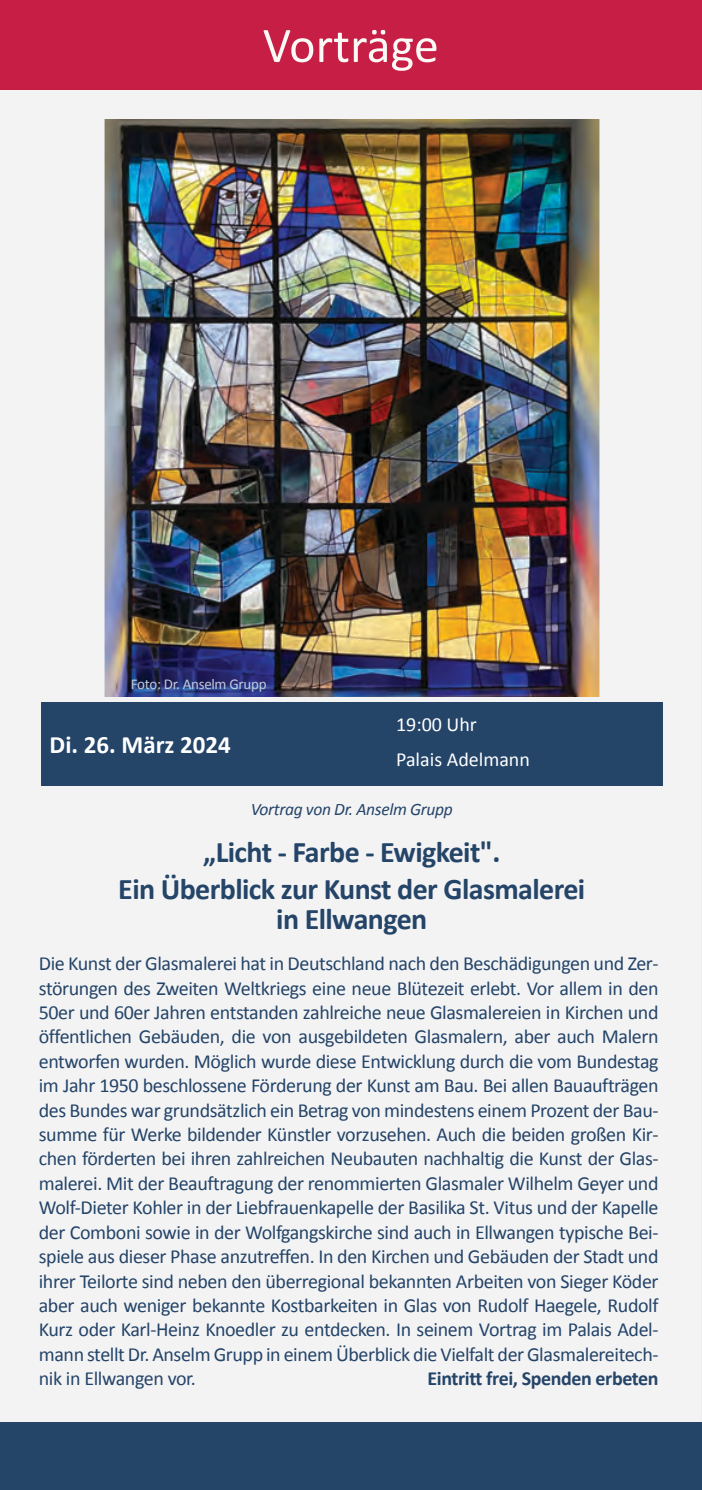
<style>
.page{position:relative;width:702px;height:1490px;background:#fff}
.page>*{position:absolute;margin:0;border:0;box-sizing:border-box;transform-origin:0 0}
.t1{font:50px "Calibri";color:#fcf8f5}
.t2{font:700 30px/37px "Calibri";letter-spacing:-.02em;color:#244468;text-align:center}
.t3{font:700 25px "Calibri";color:#fff}
.t4{font:20px/24.5px "Calibri";letter-spacing:-.02em;color:#244468;text-align:justify}
.t5{font:700 20px "Calibri";letter-spacing:-.02em;color:#244468}
.t6{font:20px/35px "Calibri";color:#fff}
.t7{font:italic 17.5px "Calibri";letter-spacing:-.02em;color:#244468}
.t8{font:15px "Calibri";letter-spacing:-.02em;color:#bfccda}
</style>
<div class="page">
<div style="left:0;top:0;width:701px;height:1489px;background:#f3f3f4"></div>
<hr style="left:701px;top:0;width:1px;height:1489px;background:#e8e8e9">
<div style="left:0;top:0;width:701px;height:90px;background:#c71e45"></div>
<div style="left:0;top:1421px;width:701px;height:68px;background:#244468"></div>
<hr style="left:701px;top:0;width:1px;height:90px;background:#c71e45">
<hr style="left:701px;top:1421px;width:1px;height:68px;background:#244468">
<div style="left:42px;top:703px;width:621px;height:83px;background:#244468"></div>
<img style="left:105px;top:120px;width:495px;height:577px">
<h1 class="t1" style="left:263px;top:24px;width:178px">Vorträge</h1>
<p class="t8" style="left:131px;top:677px;width:137px">Foto: Dr. Anselm Grupp</p>
<p class="t6" style="left:396px;top:708px;width:135px">19:00 Uhr<br>Palais Adelmann</p>
<p class="t7" style="left:251px;top:801px;width:203px">Vortrag von Dr. Anselm Grupp</p>
<h2 class="t2" style="left:118px;top:836px;width:468px">„Licht - Farbe - Ewigkeit".<br>Ein Überblick zur Kunst der Glasmalerei</h2>
<h2 class="t2" style="left:276px;top:903px;width:153px">in Ellwangen</h2>
<p class="t4" style="left:39px;top:952px;width:621px">Die Kunst der Glasmalerei hat in Deutschland nach den Beschädigungen und Zer&shy;störungen des Zweiten Weltkriegs eine neue Blütezeit erlebt. Vor allem in den 50er und 60er Jahren entstanden zahlreiche neue Glasmalereien in Kirchen und öffentlichen Gebäuden, die von ausgebildeten Glasmalern, aber auch Malern entworfen wurden. Möglich wurde diese Entwicklung durch die vom Bundestag im Jahr 1950 beschlossene Förderung der Kunst am Bau. Bei allen Bauaufträgen des Bundes war grundsätzlich ein Betrag von mindestens einem Prozent der Bau&shy;summe für Werke bildender Künstler vorzusehen. Auch die beiden großen Kir&shy;chen förderten bei ihren zahlreichen Neubauten nachhaltig die Kunst der Glas&shy;malerei. Mit der Beauftragung der renommierten Glasmaler Wilhelm Geyer und Wolf-Dieter Kohler in der Liebfrauenkapelle der Basilika St. Vitus und der Kapelle der Comboni sowie in der Wolfgangskirche sind auch in Ellwangen typische Bei&shy;spiele aus dieser Phase anzutreffen. In den Kirchen und Gebäuden der Stadt und ihrer Teilorte sind neben den überregional bekannten Arbeiten von Sieger Köder aber auch weniger bekannte Kostbarkeiten in Glas von Rudolf Haegele, Rudolf Kurz oder Karl-Heinz Knoedler zu entdecken. In seinem Vortrag im Palais Adel&shy;mann stellt Dr. Anselm Grupp in einem Überblick die Vielfalt der Glasmalereitech&shy;nik in Ellwangen vor.</p>
<p class="t3" style="left:50px;top:734px;width:183px">Di. 26. März 2024</p>
<p class="t5" style="left:427px;top:1370px;width:232px">Eintritt frei, Spenden erbeten</p>
</div>
